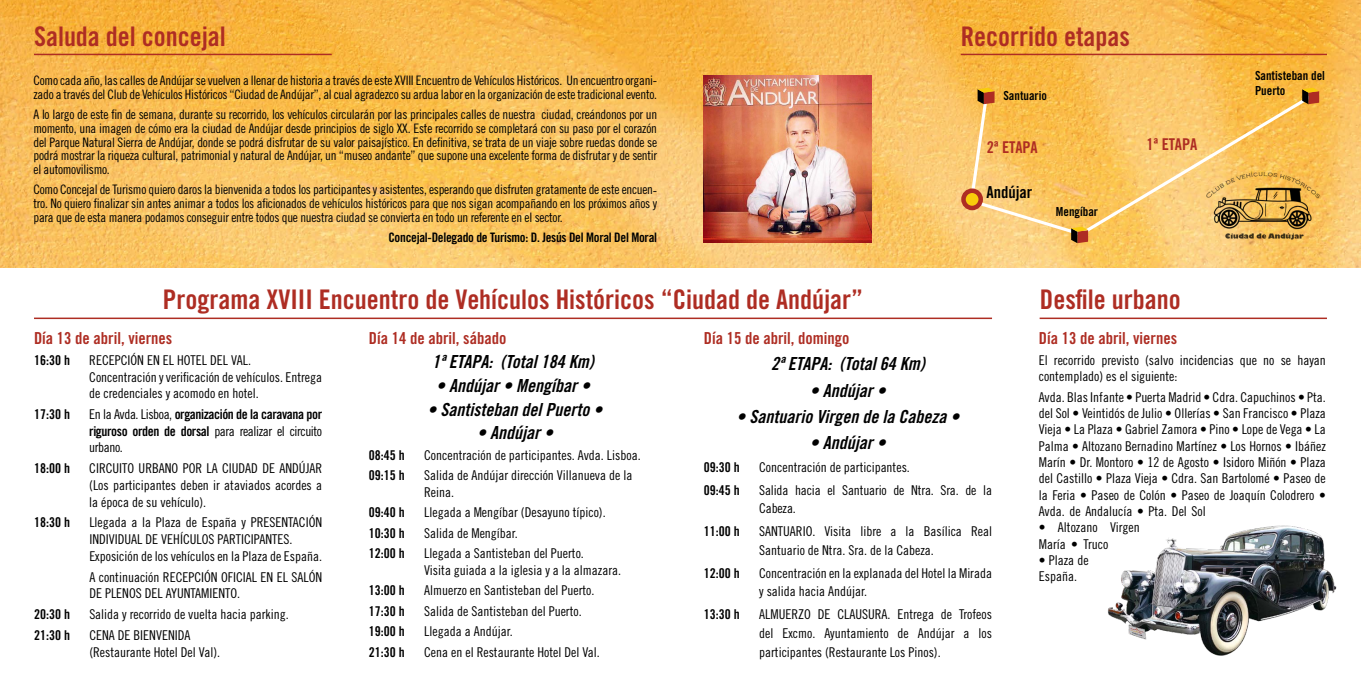
<style>
.page{position:relative;width:1361px;height:681px;background:#fff}
.page>*{position:absolute;margin:0;border:0;box-sizing:border-box;transform-origin:0 0}
.t1{font:27px "Trade Gothic Bold Cond Twenty";color:#ae2d23}
.t2{font:18px "Trade Gothic Bold Cond Twenty Obl";color:#000}
.t3{font:16.5px "Trade Gothic Bold Cond Twenty";color:#ae2d23}
.t4{font:16.5px "Trade Gothic Bold Cond Twenty";color:#000}
.t5{font:16.2px "Trade Gothic Bold Cond Twenty";color:#ae2d23}
.t6{font:13.5px/16.4px "Trade Gothic Cond Eighteen";color:#000}
.t7{font:13.5px "Trade Gothic Bold Cond Twenty";color:#000}
.t8{font:13.5px/16.6px "Trade Gothic Cond Eighteen";letter-spacing:-.03em;color:#000}
.t9{font:13.5px "Trade Gothic Bold Cond Twenty";letter-spacing:-.03em;color:#000}
.t10{font:13.05px/13.8px "Trade Gothic Cond Eighteen";letter-spacing:-.02em;color:#000;text-align:justify}
.t11{font:13.05px "Trade Gothic Bold Cond Twenty";letter-spacing:-.02em;color:#000}
.t12{font:12.45px/15px "Trade Gothic Bold Cond Twenty";color:#000}
.s1{font-family:"Trade Gothic Cond Eighteen"}
.s2{font-family:"Trade Gothic Bold Cond Twenty"}
</style>
<div class="page">
<img style="left:0;top:0;width:1361px;height:268px">
<img style="left:704px;top:76px;width:167px;height:167px">
<hr style="left:34px;top:317px;width:958px;height:2px;background:#ae2d23">
<hr style="left:1039px;top:317px;width:288px;height:2px;background:#ae2d23">
<hr style="left:34px;top:54px;width:298px;height:1px;background:#ae2d23">
<hr style="left:960px;top:54px;width:367px;height:1px;background:#ae2d23">
<svg style="left:968px;top:93px;width:346px;height:144px;background:#fac665"></svg>
<svg style="left:1302px;top:88px;width:17px;height:16px"></svg>
<svg style="left:1071px;top:227px;width:17px;height:16px"></svg>
<svg style="left:977px;top:88px;width:17px;height:16px"></svg>
<img style="left:1107px;top:525px;width:230px;height:131px">
<img style="left:1188px;top:166px;width:151px;height:79px">
<svg style="left:963px;top:191px;width:17px;height:17px"></svg>
<div style="left:961px;top:188px;width:22px;height:22px;border:4px solid #ae2d23;border-radius:50%"></div>
<h1 class="t1" style="left:34px;top:20px;width:193px">Saluda del concejal</h1>
<h1 class="t1" style="left:960px;top:20px;width:171px">Recorrido etapas</h1>
<p class="t10" style="left:34px;top:73px;width:625px">Como cada año, las calles de Andújar se vuelven a llenar de historia a través de este XVIII Encuentro de Vehículos Históricos. Un encuentro organi&shy;zado a través del Club de Vehículos Históricos “Ciudad de Andújar”, al cual agradezco su ardua labor en la organización de este tradicional evento.</p>
<p class="t10" style="left:34px;top:107px;width:625px">A lo largo de este fin de semana, durante su recorrido, los vehículos circularán por las principales calles de nuestra ciudad, creándonos por un momento, una imagen de cómo era la ciudad de Andújar desde principios de siglo XX. Este recorrido se completará con su paso por el corazón del Parque Natural Sierra de Andújar, donde se podrá disfrutar de su valor paisajístico. En definitiva, se trata de un viaje sobre ruedas donde se podrá mostrar la riqueza cultural, patrimonial y natural de Andújar, un “museo andante” que supone una excelente forma de disfrutar y de sentir el automovilismo.</p>
<p class="t10" style="left:34px;top:183px;width:625px">Como Concejal de Turismo quiero daros la bienvenida a todos los participantes y asistentes, esperando que disfruten gratamente de este encuen&shy;tro. No quiero finalizar sin antes animar a todos los aficionados de vehículos históricos para que nos sigan acompañando en los próximos años y para que de esta manera podamos conseguir entre todos que nuestra ciudad se convierta en todo un referente en el sector.</p>
<p class="t11" style="left:388px;top:229px;width:270px">Concejal-Delegado de Turismo: D. Jesús Del Moral Del Moral</p>
<p class="t12" style="left:1003px;top:88px;width:45px">Santuario</p>
<p class="t5" style="left:987px;top:137px;width:52px">2ª ETAPA</p>
<p class="t5" style="left:1146px;top:134px;width:52px">1ª ETAPA</p>
<p class="t4" style="left:986px;top:182px;width:47px">Andújar</p>
<p class="t12" style="left:1056px;top:204px;width:44px">Mengíbar</p>
<h1 class="t1" style="left:163px;top:283px;width:701px">Programa XVIII Encuentro de Vehículos Históricos “Ciudad de Andújar”</h1>
<h1 class="t1" style="left:1040px;top:283px;width:142px">Desfile urbano</h1>
<p class="t12" style="left:1255px;top:68px;width:71px">Santisteban del<br>Puerto</p>
<p class="t3" style="left:34px;top:328px;width:140px">Día 13 de abril, viernes</p>
<p class="t7" style="left:34px;top:352px;width:37px">16:30 h</p>
<p class="t6" style="left:89px;top:351px;width:234px">RECEPCIÓN EN EL HOTEL DEL VAL.<br>Concentración y verificación de vehículos. Entrega de credenciales y acomodo en hotel.</p>
<p class="t7" style="left:34px;top:406px;width:37px">17:30 h</p>
<p class="t9" style="left:89px;top:406px;width:234px"><span class="s1">En la Avda. Lisboa,</span> organización de la caravana por</p>
<p class="t8" style="left:89px;top:422px;width:234px"><span class="s2">riguroso orden de dorsal</span> para realizar el circuito urbano.</p>
<p class="t7" style="left:34px;top:460px;width:37px">18:00 h</p>
<p class="t6" style="left:89px;top:460px;width:234px;text-align:justify">CIRCUITO URBANO POR LA CIUDAD DE ANDÚJAR (Los participantes deben ir ataviados acordes a la época de su vehículo).</p>
<p class="t7" style="left:34px;top:514px;width:37px">18:30 h</p>
<p class="t6" style="left:89px;top:514px;width:234px">Llegada a la Plaza de España y PRESENTACIÓN<br>INDIVIDUAL DE VEHÍCULOS PARTICIPANTES.<br>Exposición de los vehículos en la Plaza de España.</p>
<p class="t6" style="left:89px;top:568px;width:234px">A continuación RECEPCIÓN OFICIAL EN EL SALÓN<br>DE PLENOS DEL AYUNTAMIENTO.</p>
<p class="t7" style="left:34px;top:605px;width:37px">20:30 h</p>
<p class="t6" style="left:89px;top:605px;width:201px">Salida y recorrido de vuelta hacia parking.</p>
<p class="t7" style="left:34px;top:626px;width:37px">21:30 h</p>
<p class="t6" style="left:89px;top:626px;width:132px">CENA DE BIENVENIDA (Restaurante Hotel Del Val).</p>
<p class="t3" style="left:369px;top:328px;width:139px">Día 14 de abril, sábado</p>
<h2 class="t2" style="left:432px;top:350px;width:163px">1ª ETAPA: (Total 184 Km)</h2>
<h2 class="t2" style="left:436px;top:374px;width:155px">• Andújar • Mengíbar •</h2>
<h2 class="t2" style="left:427px;top:398px;width:176px">• Santisteban del Puerto •</h2>
<h2 class="t2" style="left:477px;top:422px;width:77px">• Andújar •</h2>
<p class="t7" style="left:369px;top:446px;width:37px">08:45 h</p>
<p class="t6" style="left:424px;top:446px;width:218px">Concentración de participantes. Avda. Lisboa.</p>
<p class="t7" style="left:369px;top:467px;width:37px">09:15 h</p>
<p class="t6" style="left:424px;top:467px;width:210px">Salida de Andújar dirección Villanueva de la<br>Reina.</p>
<p class="t7" style="left:369px;top:504px;width:37px">09:40 h</p>
<p class="t6" style="left:424px;top:504px;width:183px">Llegada a Mengíbar (Desayuno típico).</p>
<p class="t7" style="left:369px;top:524px;width:37px">10:30 h</p>
<p class="t6" style="left:424px;top:524px;width:95px">Salida de Mengíbar.</p>
<p class="t7" style="left:369px;top:545px;width:37px">12:00 h</p>
<p class="t6" style="left:424px;top:545px;width:198px">Llegada a Santisteban del Puerto.<br>Visita guiada a la iglesia y a la almazara.</p>
<p class="t7" style="left:369px;top:581px;width:37px">13:00 h</p>
<p class="t6" style="left:424px;top:581px;width:172px">Almuerzo en Santisteban del Puerto.</p>
<p class="t7" style="left:369px;top:602px;width:37px">17:30 h</p>
<p class="t6" style="left:424px;top:602px;width:159px">Salida de Santisteban del Puerto.</p>
<p class="t7" style="left:369px;top:622px;width:37px">19:00 h</p>
<p class="t6" style="left:424px;top:622px;width:90px">Llegada a Andújar.</p>
<p class="t7" style="left:369px;top:643px;width:37px">21:30 h</p>
<p class="t6" style="left:424px;top:643px;width:177px">Cena en el Restaurante Hotel Del Val.</p>
<p class="t3" style="left:704px;top:328px;width:147px">Día 15 de abril, domingo</p>
<h2 class="t2" style="left:771px;top:353px;width:155px">2ª ETAPA: (Total 64 Km)</h2>
<h2 class="t2" style="left:810px;top:379px;width:77px">• Andújar •</h2>
<h2 class="t2" style="left:736px;top:405px;width:224px">• Santuario Virgen de la Cabeza •</h2>
<h2 class="t2" style="left:810px;top:431px;width:77px">• Andújar •</h2>
<p class="t7" style="left:704px;top:458px;width:37px">09:30 h</p>
<p class="t6" style="left:759px;top:458px;width:152px">Concentración de participantes.</p>
<p class="t7" style="left:704px;top:481px;width:37px">09:45 h</p>
<p class="t6" style="left:759px;top:480px;width:234px;line-height:18.6px">Salida hacia el Santuario de Ntra. Sra. de la<br>Cabeza.</p>
<p class="t7" style="left:704px;top:523px;width:37px">11:00 h</p>
<p class="t6" style="left:759px;top:521px;width:234px;line-height:18.6px">SANTUARIO. Visita libre a la Basílica Real<br>Santuario de Ntra. Sra. de la Cabeza.</p>
<p class="t7" style="left:704px;top:564px;width:37px">12:00 h</p>
<p class="t6" style="left:759px;top:563px;width:234px;line-height:18.6px">Concentración en la explanada del Hotel la Mirada y salida hacia Andújar.</p>
<p class="t7" style="left:704px;top:606px;width:37px">13:30 h</p>
<p class="t6" style="left:759px;top:604px;width:234px;line-height:18.6px;text-align:justify">ALMUERZO DE CLAUSURA. Entrega de Trofeos del Excmo. Ayuntamiento de Andújar a los participantes (Restaurante Los Pinos).</p>
<p class="t3" style="left:1039px;top:328px;width:140px">Día 13 de abril, viernes</p>
<p class="t6" style="left:1039px;top:351px;width:288px">El recorrido previsto (salvo incidencias que no se hayan contemplado) es el siguiente:</p>
<p class="t6" style="left:1039px;top:388px;width:289px;text-align:justify">Avda. Blas Infante • Puerta Madrid • Cdra. Capuchinos • Pta. del Sol • Veintidós de Julio • Ollerías • San Francisco • Plaza Vieja • La Plaza • Gabriel Zamora • Pino • Lope de Vega • La Palma • Altozano Bernadino Martínez • Los Hornos • Ibáñez Marín • Dr. Montoro • 12 de Agosto • Isidoro Miñón • Plaza del Castillo • Plaza Vieja • Cdra. San Bartolomé • Paseo de la Feria • Paseo de Colón • Paseo de Joaquín Colodrero • Avda. de Andalucía • Pta. Del Sol</p>
<p class="t6" style="left:1039px;top:519px;width:102px">• Altozano Virgen<br>María • Truco</p>
<p class="t6" style="left:1039px;top:551px;width:51px">• Plaza de<br>España.</p>
</div>
